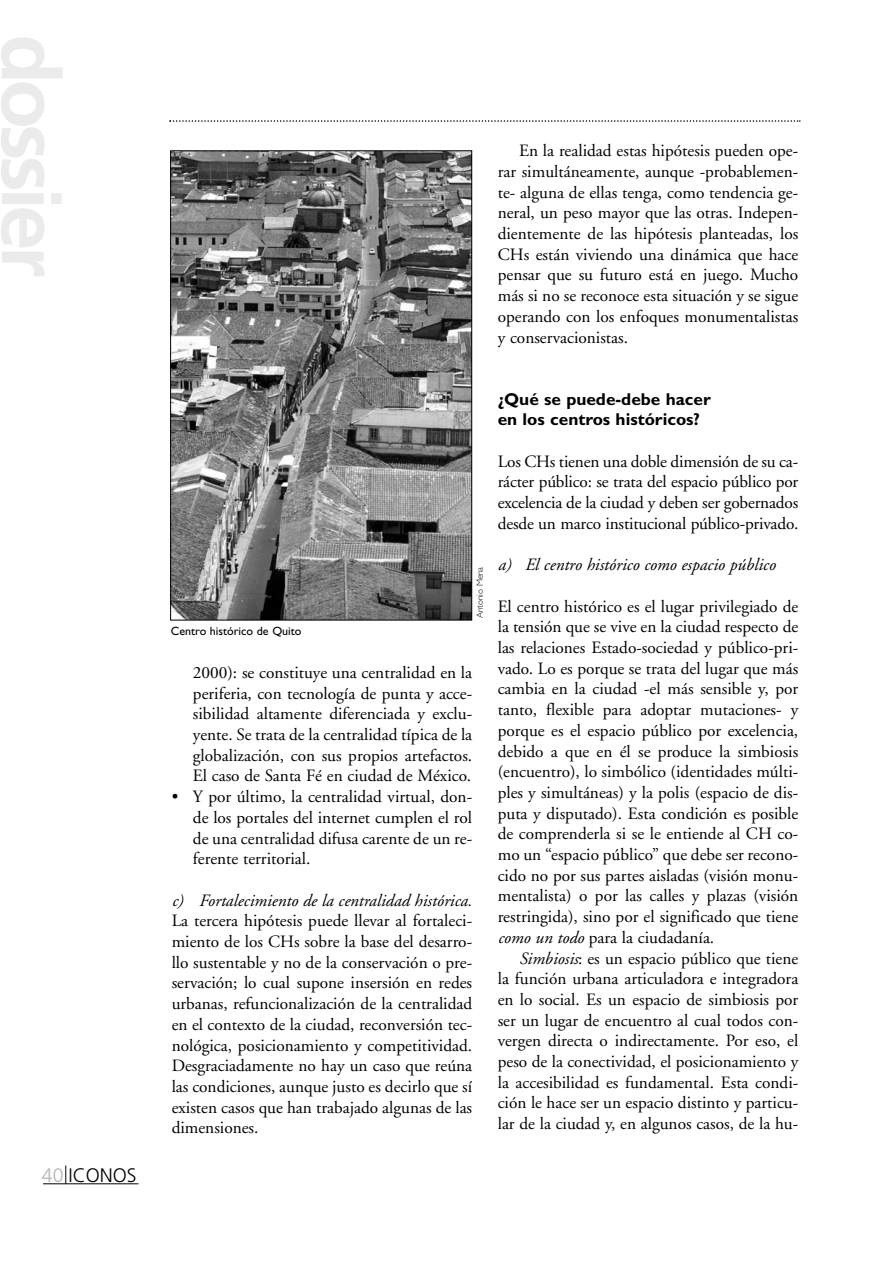
<style>
.page{position:relative;width:893px;height:1263px;background:#fff}
.page>*{position:absolute;margin:0;border:0;box-sizing:border-box;transform-origin:0 0}
.t1{font:300 19.5px "Frutiger";color:#000}
.t2{font:17.25px/20.7px "Adobe Garamond";color:#000;text-align:justify}
.t3{font:italic 17.25px "Adobe Garamond";color:#000}
.t4{font:700 17.25px/20.7px "Gill Sans";color:#000}
.t5{font:12px "Gill Sans";color:#000}
.t6{font:300 9px "Gill Sans";color:#000}
.s1{color:#b3b3b3}
.s2{font-style:italic}
</style>
<div class="page">
<hr style="left:43px;top:1184px;width:95px;height:1px;background:#000">
<svg style="left:65px;top:1166px;width:1px;height:18px"></svg>
<svg style="left:169px;top:120px;width:631px;height:2px"></svg>
<img style="left:172px;top:152px;width:298px;height:466px">
<div style="left:170px;top:150px;width:302px;height:470px;border:1px solid #000"></div>
<p class="t1" style="left:42px;top:1167px;width:96px"><span class="s1">40</span> ICONOS</p>
<p class="t2" style="left:497px;top:142px;width:302px;text-indent:21px">En la realidad estas hipótesis pueden ope&shy;rar simultáneamente, aunque -probablemen&shy;te- alguna de ellas tenga, como tendencia ge&shy;neral, un peso mayor que las otras. Indepen&shy;dientemente de las hipótesis planteadas, los CHs están viviendo una dinámica que hace pensar que su futuro está en juego. Mucho más si no se reconoce esta situación y se sigue operando con los enfoques monumentalistas y conservacionistas.</p>
<p class="t5" style="left:171px;top:627px;width:132px">Centro histórico de Quito</p>
<p class="t6" style="left:476px;top:618px;width:53px;rotate:-90deg">Antonio Mena</p>
<p class="t2" style="left:193px;top:664px;width:281px">2000): se constituye una centralidad en la periferia, con tecnología de punta y acce&shy;sibilidad altamente diferenciada y exclu&shy;yente. Se trata de la centralidad típica de la globalización, con sus propios artefactos.<br>El caso de Santa Fé en ciudad de México.</p>
<p class="t2" style="left:193px;top:788px;width:281px;text-indent:-21px">• Y por último, la centralidad virtual, don&shy;de los portales del internet cumplen el rol de una centralidad difusa carente de un re&shy;ferente territorial.</p>
<p class="t3" style="left:172px;top:893px;width:302px">c) Fortalecimiento de la centralidad histórica.</p>
<p class="t2" style="left:172px;top:912px;width:302px">La tercera hipótesis puede llevar al fortaleci&shy;miento de los CHs sobre la base del desarro&shy;llo sustentable y no de la conservación o pre&shy;servación; lo cual supone insersión en redes urbanas, refuncionalización de la centralidad en el contexto de la ciudad, reconversión tec&shy;nológica, posicionamiento y competitividad.<br>Desgraciadamente no hay un caso que reúna las condiciones, aunque justo es decirlo que sí existen casos que han trabajado algunas de las dimensiones.</p>
<p class="t4" style="left:497px;top:390px;width:214px">¿Qué se puede-debe hacer en los centros históricos?</p>
<p class="t2" style="left:497px;top:452px;width:302px">Los CHs tienen una doble dimensión de su ca&shy;rácter público: se trata del espacio público por excelencia de la ciudad y deben ser gobernados desde un marco institucional público-privado.</p>
<p class="t3" style="left:497px;top:558px;width:279px">a) El centro histórico como espacio público</p>
<p class="t2" style="left:497px;top:597px;width:302px">El centro histórico es el lugar privilegiado de la tensión que se vive en la ciudad respecto de las relaciones Estado-sociedad y público-pri&shy;vado. Lo es porque se trata del lugar que más cambia en la ciudad -el más sensible y, por tanto, flexible para adoptar mutaciones- y porque es el espacio público por excelencia, debido a que en él se produce la simbiosis (encuentro), lo simbólico (identidades múlti&shy;ples y simultáneas) y la polis (espacio de dis&shy;puta y disputado). Esta condición es posible de comprenderla si se le entiende al CH co&shy;mo un “espacio público” que debe ser recono&shy;cido no por sus partes aisladas (visión monu&shy;mentalista) o por las calles y plazas (visión restringida), sino por el significado que tiene <span class="s2">como un todo</span> para la ciudadanía.</p>
<p class="t2" style="left:497px;top:949px;width:302px;text-indent:21px"><span class="s2">Simbiosis</span>: es un espacio público que tiene la función urbana articuladora e integradora en lo social. Es un espacio de simbiosis por ser un lugar de encuentro al cual todos con&shy;vergen directa o indirectamente. Por eso, el peso de la conectividad, el posicionamiento y la accesibilidad es fundamental. Esta condi&shy;ción le hace ser un espacio distinto y particu&shy;lar de la ciudad y, en algunos casos, de la hu-</p>
</div>
